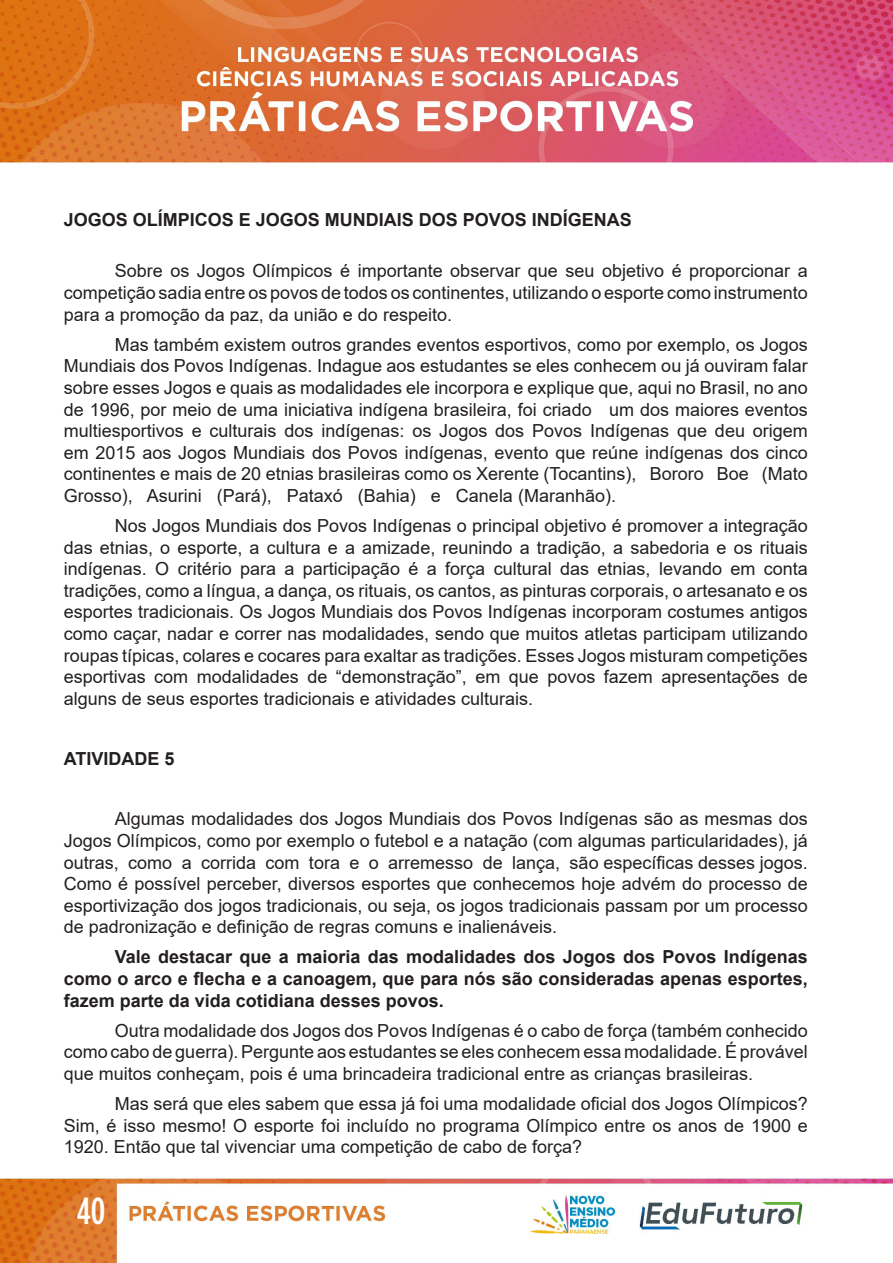
<style>
.page{position:relative;width:893px;height:1263px;background:#fff}
.page>*{position:absolute;margin:0;border:0;box-sizing:border-box;transform-origin:0 0}
.t1{font:500 37.5px "Gotham Condensed";color:#fff}
.t2{font:18px/21.6px "Arial";color:#231f20;text-align:justify}
.t3{font:700 18px/21.6px "Arial";color:#231f20;text-align:justify}
</style>
<div class="page">
<img style="left:0;top:0;width:893px;height:1263px">
<p class="t3" style="left:64px;top:209px;width:570px">JOGOS OLÍMPICOS E JOGOS MUNDIAIS DOS POVOS INDÍGENAS</p>
<p class="t2" style="left:64px;top:260px;width:746px;text-indent:51px">Sobre os Jogos Olímpicos é importante observar que seu objetivo é proporcionar a competição sadia entre os povos de todos os continentes, utilizando o esporte como instrumento para a promoção da paz, da união e do respeito.</p>
<p class="t2" style="left:64px;top:333px;width:746px;text-indent:51px">Mas também existem outros grandes eventos esportivos, como por exemplo, os Jogos Mundiais dos Povos Indígenas. Indague aos estudantes se eles conhecem ou já ouviram falar sobre esses Jogos e quais as modalidades ele incorpora e explique que, aqui no Brasil, no ano de 1996, por meio de uma iniciativa indígena brasileira, foi criado um dos maiores eventos multiesportivos e culturais dos indígenas: os Jogos dos Povos Indígenas que deu origem em 2015 aos Jogos Mundiais dos Povos indígenas, evento que reúne indígenas dos cinco continentes e mais de 20 etnias brasileiras como os Xerente (Tocantins), Bororo Boe (Mato Grosso), Asurini (Pará), Pataxó (Bahia) e Canela (Maranhão).</p>
<p class="t2" style="left:64px;top:515px;width:746px;text-indent:51px">Nos Jogos Mundiais dos Povos Indígenas o principal objetivo é promover a integração das etnias, o esporte, a cultura e a amizade, reunindo a tradição, a sabedoria e os rituais indígenas. O critério para a participação é a força cultural das etnias, levando em conta tradições, como a língua, a dança, os rituais, os cantos, as pinturas corporais, o artesanato e os esportes tradicionais. Os Jogos Mundiais dos Povos Indígenas incorporam costumes antigos como caçar, nadar e correr nas modalidades, sendo que muitos atletas participam utilizando roupas típicas, colares e cocares para exaltar as tradições. Esses Jogos misturam competições esportivas com modalidades de “demonstração”, em que povos fazem apresentações de alguns de seus esportes tradicionais e atividades culturais.</p>
<p class="t3" style="left:64px;top:748px;width:112px">ATIVIDADE 5</p>
<p class="t2" style="left:64px;top:808px;width:746px;text-indent:51px">Algumas modalidades dos Jogos Mundiais dos Povos Indígenas são as mesmas dos Jogos Olímpicos, como por exemplo o futebol e a natação (com algumas particularidades), já outras, como a corrida com tora e o arremesso de lança, são específicas desses jogos.<br>Como é possível perceber, diversos esportes que conhecemos hoje advém do processo de esportivização dos jogos tradicionais, ou seja, os jogos tradicionais passam por um processo de padronização e definição de regras comuns e inalienáveis.</p>
<p class="t3" style="left:64px;top:946px;width:746px;text-indent:51px">Vale destacar que a maioria das modalidades dos Jogos dos Povos Indígenas como o arco e flecha e a canoagem, que para nós são consideradas apenas esportes, fazem parte da vida cotidiana desses povos.</p>
<p class="t2" style="left:64px;top:1019px;width:746px;text-indent:51px">Outra modalidade dos Jogos dos Povos Indígenas é o cabo de força (também conhecido como cabo de guerra). Pergunte aos estudantes se eles conhecem essa modalidade. É provável que muitos conheçam, pois é uma brincadeira tradicional entre as crianças brasileiras.</p>
<p class="t2" style="left:64px;top:1093px;width:746px;text-indent:51px">Mas será que eles sabem que essa já foi uma modalidade oficial dos Jogos Olímpicos?<br>Sim, é isso mesmo! O esporte foi incluído no programa Olímpico entre os anos de 1900 e 1920. Então que tal vivenciar uma competição de cabo de força?</p>
<h1 class="t1" style="left:77px;top:1190px;width:30px">40</h1>
</div>
